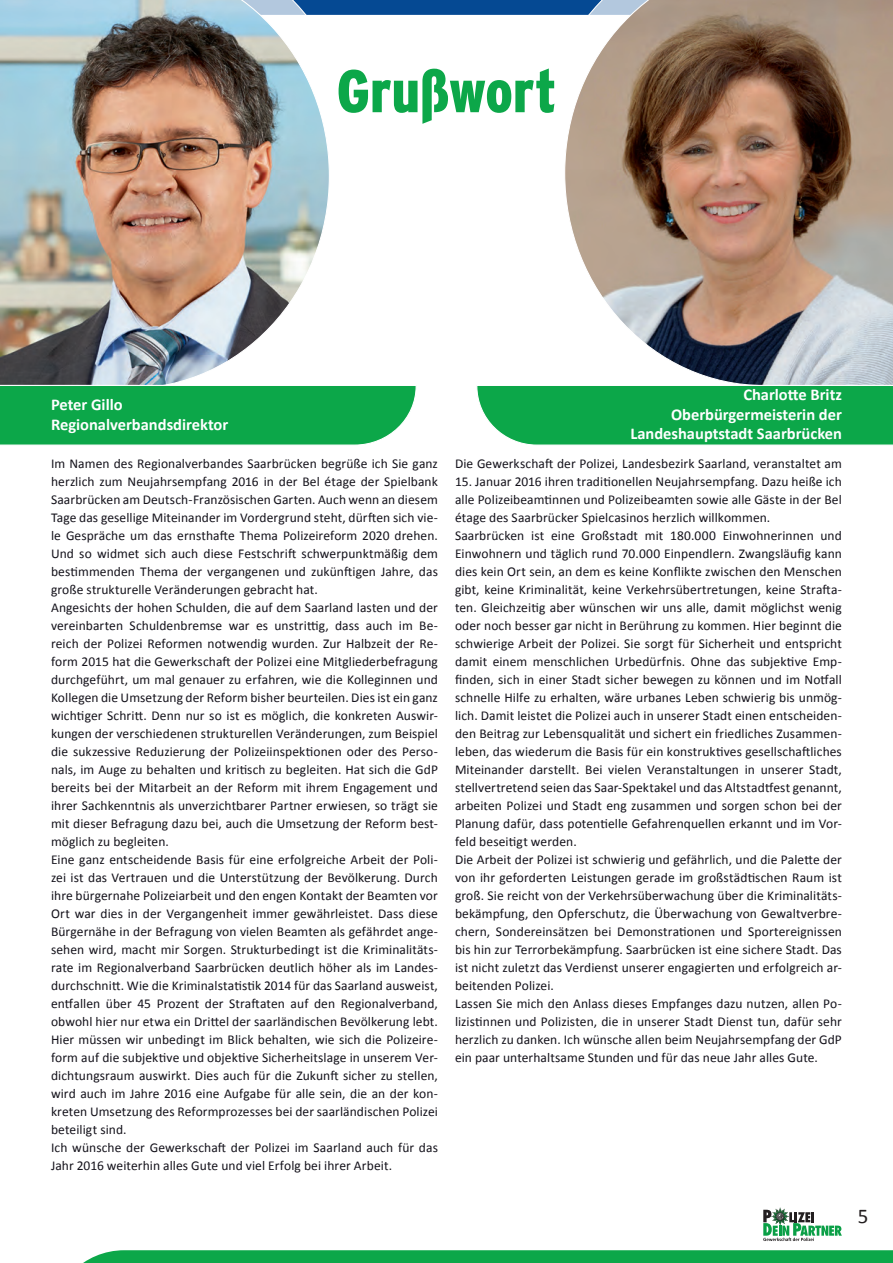
<style>
.page{position:relative;width:893px;height:1263px;background:#fff}
.page>*{position:absolute;margin:0;border:0;box-sizing:border-box;transform-origin:0 0}
.t1{font:900 condensed 60px "Interstate";color:#0ca749}
.t2{font:21px "Calibri";color:#231f20}
.t3{font:700 16.5px/19.5px "Calibri";color:#fff;text-align:right}
.t4{font:13.5px/18px "Calibri";letter-spacing:.005em;color:#14121b}
</style>
<div class="page">
<div style="left:364px;top:0;width:167px;height:15px;background:#054993"></div>
<svg style="left:83px;top:1250px;width:810px;height:13px;background:#14aa4f"></svg>
<svg style="left:763px;top:1208px;width:79px;height:33px"></svg>
<svg style="left:564px;top:0;width:329px;height:384px;background:#a58f82"></svg>
<img style="left:1px;top:0;width:329px;height:384px">
<svg style="left:1px;top:384px;width:416px;height:61px;background:#1cac55"></svg>
<svg style="left:476px;top:384px;width:417px;height:61px;background:#1dad56"></svg>
<h1 class="t1" style="left:337px;top:58px;width:221px">Grußwort</h1>
<p class="t3" style="left:51px;top:394px;width:179px;text-align:left">Peter Gillo<br>Regionalverbandsdirektor</p>
<p class="t3" style="left:630px;top:384px;width:213px">Charlotte Britz<br>Oberbürgermeisterin der<br>Landeshauptstadt Saarbrücken</p>
<p class="t4" style="left:51px;top:454px;width:388px">Im Namen des Regionalverbandes Saarbrücken begrüße ich Sie ganz herzlich zum Neujahrsempfang 2016 in der Bel étage der Spielbank Saarbrücken am Deutsch-Französischen Garten. Auch wenn an diesem Tage das gesellige Miteinander im Vordergrund steht, dürften sich vie&shy;le Gespräche um das ernsthafte Thema Polizeireform 2020 drehen.<br>Und so widmet sich auch diese Festschrift schwerpunktmäßig dem bestimmenden Thema der vergangenen und zukünftigen Jahre, das große strukturelle Veränderungen gebracht hat.<br>Angesichts der hohen Schulden, die auf dem Saarland lasten und der vereinbarten Schuldenbremse war es unstrittig, dass auch im Be&shy;reich der Polizei Reformen notwendig wurden. Zur Halbzeit der Re&shy;form 2015 hat die Gewerkschaft der Polizei eine Mitgliederbefragung durchgeführt, um mal genauer zu erfahren, wie die Kolleginnen und Kollegen die Umsetzung der Reform bisher beurteilen. Dies ist ein ganz wichtiger Schritt. Denn nur so ist es möglich, die konkreten Auswir&shy;kungen der verschiedenen strukturellen Veränderungen, zum Beispiel die sukzessive Reduzierung der Polizeiinspektionen oder des Perso&shy;nals, im Auge zu behalten und kritisch zu begleiten. Hat sich die GdP bereits bei der Mitarbeit an der Reform mit ihrem Engagement und ihrer Sachkenntnis als unverzichtbarer Partner erwiesen, so trägt sie mit dieser Befragung dazu bei, auch die Umsetzung der Reform best&shy;möglich zu begleiten.<br>Eine ganz entscheidende Basis für eine erfolgreiche Arbeit der Poli&shy;zei ist das Vertrauen und die Unterstützung der Bevölkerung. Durch ihre bürgernahe Polizeiarbeit und den engen Kontakt der Beamten vor Ort war dies in der Vergangenheit immer gewährleistet. Dass diese Bürgernähe in der Befragung von vielen Beamten als gefährdet ange&shy;sehen wird, macht mir Sorgen. Strukturbedingt ist die Kriminalitäts&shy;rate im Regionalverband Saarbrücken deutlich höher als im Landes&shy;durchschnitt. Wie die Kriminalstatistik 2014 für das Saarland ausweist, entfallen über 45 Prozent der Straftaten auf den Regionalverband, obwohl hier nur etwa ein Drittel der saarländischen Bevölkerung lebt.<br>Hier müssen wir unbedingt im Blick behalten, wie sich die Polizeire&shy;form auf die subjektive und objektive Sicherheitslage in unserem Ver&shy;dichtungsraum auswirkt. Dies auch für die Zukunft sicher zu stellen, wird auch im Jahre 2016 eine Aufgabe für alle sein, die an der kon&shy;kreten Umsetzung des Reformprozesses bei der saarländischen Polizei beteiligt sind.<br>Ich wünsche der Gewerkschaft der Polizei im Saarland auch für das Jahr 2016 weiterhin alles Gute und viel Erfolg bei ihrer Arbeit.</p>
<p class="t4" style="left:455px;top:454px;width:388px">Die Gewerkschaft der Polizei, Landesbezirk Saarland, veranstaltet am</p>
<p class="t4" style="left:455px;top:472px;width:388px">15. Januar 2016 ihren traditionellen Neujahrsempfang. Dazu heiße ich alle Polizeibeamtinnen und Polizeibeamten sowie alle Gäste in der Bel étage des Saarbrücker Spielcasinos herzlich willkommen.<br>Saarbrücken ist eine Großstadt mit 180.000 Einwohnerinnen und Einwohnern und täglich rund 70.000 Einpendlern. Zwangsläufig kann dies kein Ort sein, an dem es keine Konflikte zwischen den Menschen gibt, keine Kriminalität, keine Verkehrsübertretungen, keine Strafta&shy;ten. Gleichzeitig aber wünschen wir uns alle, damit möglichst wenig oder noch besser gar nicht in Berührung zu kommen. Hier beginnt die schwierige Arbeit der Polizei. Sie sorgt für Sicherheit und entspricht damit einem menschlichen Urbedürfnis. Ohne das subjektive Emp&shy;finden, sich in einer Stadt sicher bewegen zu können und im Notfall schnelle Hilfe zu erhalten, wäre urbanes Leben schwierig bis unmög&shy;lich. Damit leistet die Polizei auch in unserer Stadt einen entscheiden&shy;den Beitrag zur Lebensqualität und sichert ein friedliches Zusammen&shy;leben, das wiederum die Basis für ein konstruktives gesellschaftliches Miteinander darstellt. Bei vielen Veranstaltungen in unserer Stadt, stellvertretend seien das Saar-Spektakel und das Altstadtfest genannt, arbeiten Polizei und Stadt eng zusammen und sorgen schon bei der Planung dafür, dass potentielle Gefahrenquellen erkannt und im Vor&shy;feld beseitigt werden.<br>Die Arbeit der Polizei ist schwierig und gefährlich, und die Palette der von ihr geforderten Leistungen gerade im großstädtischen Raum ist groß. Sie reicht von der Verkehrsüberwachung über die Kriminalitäts&shy;bekämpfung, den Opferschutz, die Überwachung von Gewaltverbre&shy;chern, Sondereinsätzen bei Demonstrationen und Sportereignissen bis hin zur Terrorbekämpfung. Saarbrücken ist eine sichere Stadt. Das ist nicht zuletzt das Verdienst unserer engagierten und erfolgreich ar&shy;beitenden Polizei.<br>Lassen Sie mich den Anlass dieses Empfanges dazu nutzen, allen Po&shy;lizistinnen und Polizisten, die in unserer Stadt Dienst tun, dafür sehr herzlich zu danken. Ich wünsche allen beim Neujahrsempfang der GdP ein paar unterhaltsame Stunden und für das neue Jahr alles Gute.</p>
<h2 class="t2" style="left:858px;top:1203px;width:12px">5</h2>
</div>
